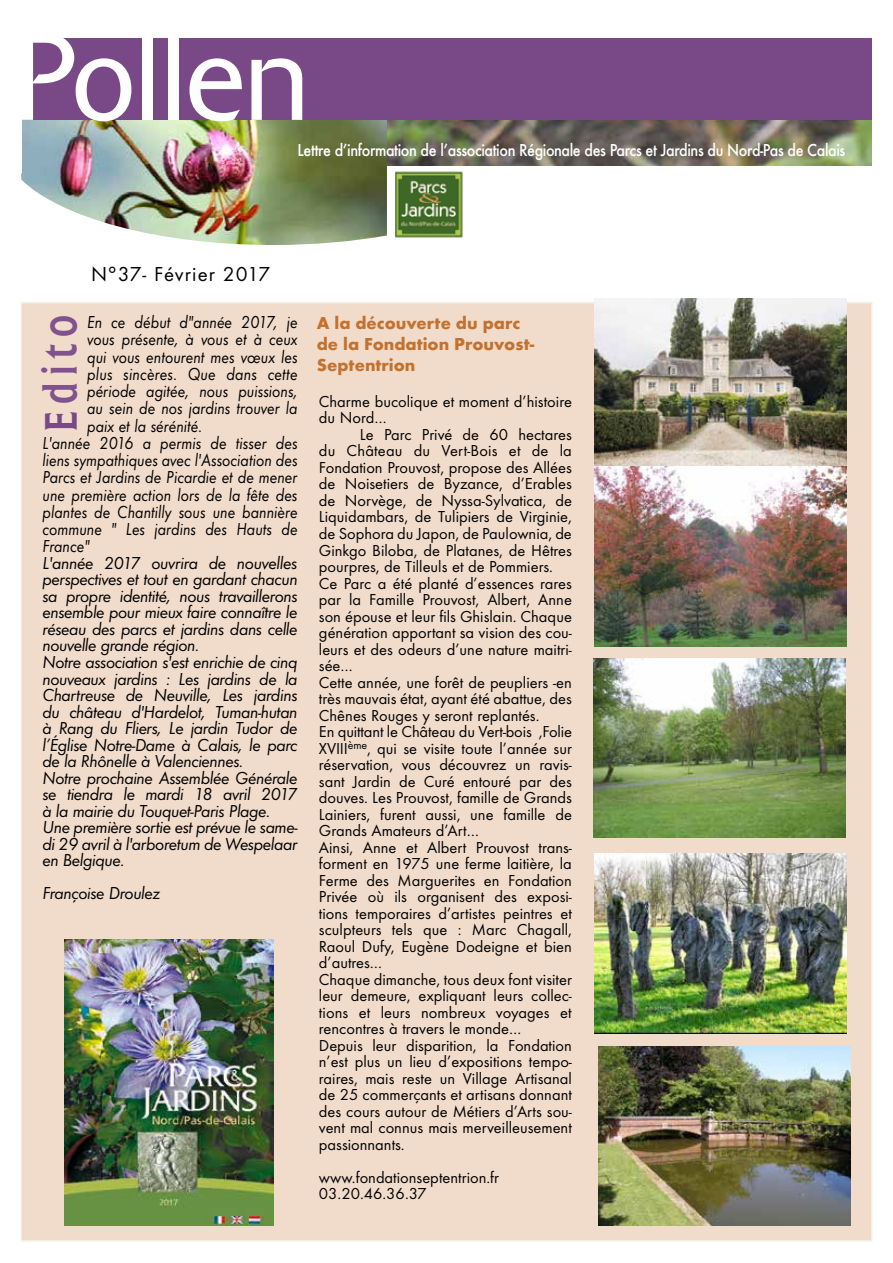
<style>
.page{position:relative;width:893px;height:1263px;background:#fff}
.page>*{position:absolute;margin:0;border:0;box-sizing:border-box;transform-origin:0 0}
.t1{font:300 121.5px "Delta";color:#fff}
.t2{font:45px "Flange BQ";color:#80528e;scale:.84 1}
.t3{font:21px "Futura T";letter-spacing:.045em;color:#000}
.t4{font:italic 18px "Futura T";letter-spacing:-.025em;color:#000}
.t5{font:italic 18px "Futura T";color:#000;scale:.9 1}
.t6{font:500 18px "Futura T";letter-spacing:-.025em;color:#fff;scale:.9 1}
.t7{font:700 18px/21px "Futura T";color:#c5712e}
.t8{font:italic 18px "Futura T";letter-spacing:.01em;color:#000;scale:.9 1}
.t9{font:italic 18px "Futura T";letter-spacing:-.025em;color:#000;scale:.9 1}
.t10{font:16.5px/16.5px "Futura T";color:#000}
.s1{color:#794887}
</style>
<div class="page">
<div style="left:21px;top:302px;width:851px;height:939px;background:#f1dccc;border:2px solid #f3f0e1"></div>
<img style="left:387px;top:120px;width:485px;height:46px">
<img style="left:21px;top:120px;width:366px;height:125px">
<div style="left:0;top:38px;width:872px;height:82px;background:#794887"></div>
<img style="left:395px;top:171px;width:68px;height:67px">
<div style="left:0;top:35px;width:21px;height:137px;background:#fff"></div>
<img style="left:594px;top:658px;width:252px;height:180px">
<img style="left:594px;top:853px;width:252px;height:180px">
<img style="left:598px;top:1046px;width:252px;height:180px">
<img style="left:594px;top:299px;width:252px;height:347px">
<img style="left:65px;top:939px;width:208px;height:287px">
<h1 class="t1" style="left:14px;top:8px;width:298px">Pollen</h1>
<p class="t6" style="left:298px;top:140px;width:610px">Lettre d’information de l’association Régionale des Parcs et Jardins du Nord-Pas de Calais</p>
<p class="t3" style="left:91px;top:262px;width:181px">N°37- Février 2017</p>
<p class="t5" style="left:87px;top:312px;width:235px">En ce début d"année 2017, je</p>
<p class="t5" style="left:87px;top:329px;width:235px">vous présente, à vous et à ceux</p>
<p class="t5" style="left:87px;top:346px;width:235px">qui vous entourent mes vœux les</p>
<p class="t8" style="left:87px;top:363px;width:235px">plus sincères. Que dans cette</p>
<p class="t5" style="left:87px;top:381px;width:235px">période agitée, nous puissions,</p>
<p class="t5" style="left:87px;top:398px;width:235px">au sein de nos jardins trouver la</p>
<p class="t5" style="left:87px;top:415px;width:130px">paix et la sérénité.</p>
<p class="t5" style="left:43px;top:432px;width:285px">L'année 2016 a permis de tisser des</p>
<p class="t5" style="left:43px;top:450px;width:285px">liens sympathiques avec l'Association des</p>
<p class="t5" style="left:43px;top:467px;width:285px">Parcs et Jardins de Picardie et de mener</p>
<p class="t5" style="left:43px;top:484px;width:285px">une première action lors de la fête des</p>
<p class="t5" style="left:43px;top:501px;width:285px">plantes de Chantilly sous une bannière</p>
<p class="t5" style="left:43px;top:519px;width:285px">commune " Les jardins des Hauts de</p>
<p class="t9" style="left:43px;top:536px;width:54px">France"</p>
<p class="t4" style="left:43px;top:552px;width:256px">L'année 2017 ouvrira de nouvelles</p>
<p class="t4" style="left:43px;top:569px;width:257px">perspectives et tout en gardant chacun</p>
<p class="t4" style="left:43px;top:585px;width:257px">sa propre identité, nous travaillerons</p>
<p class="t4" style="left:43px;top:602px;width:257px">ensemble pour mieux faire connaître le</p>
<p class="t4" style="left:43px;top:618px;width:257px">réseau des parcs et jardins dans celle</p>
<p class="t4" style="left:43px;top:635px;width:158px">nouvelle grande région.</p>
<p class="t4" style="left:43px;top:651px;width:257px">Notre association s'est enrichie de cinq</p>
<p class="t4" style="left:43px;top:668px;width:257px">nouveaux jardins : Les jardins de la</p>
<p class="t4" style="left:43px;top:684px;width:257px">Chartreuse de Neuville, Les jardins</p>
<p class="t4" style="left:43px;top:701px;width:257px">du château d'Hardelot, Tuman-hutan</p>
<p class="t4" style="left:43px;top:717px;width:257px">à Rang du Fliers, Le jardin Tudor de</p>
<p class="t4" style="left:43px;top:734px;width:257px">l’Église Notre-Dame à Calais, le parc</p>
<p class="t4" style="left:43px;top:750px;width:202px">de la Rhônelle à Valenciennes.</p>
<p class="t4" style="left:43px;top:767px;width:257px">Notre prochaine Assemblée Générale</p>
<p class="t4" style="left:43px;top:783px;width:257px">se tiendra le mardi 18 avril 2017</p>
<p class="t4" style="left:43px;top:800px;width:230px">à la mairie du Touquet-Paris Plage.</p>
<p class="t4" style="left:43px;top:816px;width:257px">Une première sortie est prévue le same-</p>
<p class="t4" style="left:43px;top:833px;width:257px">di 29 avril à l'arboretum de Wespelaar</p>
<p class="t4" style="left:43px;top:850px;width:84px">en Belgique.</p>
<p class="t4" style="left:43px;top:882px;width:119px">Françoise Droulez</p>
<h2 class="t2" style="left:35px;top:431px;width:140px;rotate:-90deg"><span class="s1">E</span>dito</h2>
<p class="t7" style="left:317px;top:312px;width:219px">A la découverte du parc de la Fondation Prouvost-<br>Septentrion</p>
<p class="t10" style="left:319px;top:393px;width:254px">Charme bucolique et moment d’histoire du Nord…</p>
<p class="t10" style="left:319px;top:426px;width:255px;text-indent:41px">Le Parc Privé de 60 hectares du Château du Vert-Bois et de la Fondation Prouvost, propose des Allées de Noisetiers de Byzance, d’Erables de Norvège, de Nyssa-Sylvatica, de Liquidambars, de Tulipiers de Virginie, de Sophora du Japon, de Paulownia, de Ginkgo Biloba, de Platanes, de Hêtres pourpres, de Tilleuls et de Pommiers.<br>Ce Parc a été planté d’essences rares par la Famille Prouvost, Albert, Anne son épouse et leur fils Ghislain. Chaque génération apportant sa vision des cou&shy;leurs et des odeurs d’une nature maitri&shy;sée…<br>Cette année, une forêt de peupliers -en très mauvais état, ayant été abattue, des Chênes Rouges y seront replantés.<br>En quittant le Château du Vert-bois ,Folie XVIII<sup>ème</sup>, qui se visite toute l’année sur réservation, vous découvrez un ravis&shy;sant Jardin de Curé entouré par des douves. Les Prouvost, famille de Grands Lainiers, furent aussi, une famille de Grands Amateurs d’Art…<br>Ainsi, Anne et Albert Prouvost trans&shy;forment en 1975 une ferme laitière, la Ferme des Marguerites en Fondation Privée où ils organisent des exposi&shy;tions temporaires d’artistes peintres et sculpteurs tels que : Marc Chagall, Raoul Dufy, Eugène Dodeigne et bien d’autres…<br>Chaque dimanche, tous deux font visiter leur demeure, expliquant leurs collec&shy;tions et leurs nombreux voyages et rencontres à travers le monde…<br>Depuis leur disparition, la Fondation n’est plus un lieu d’expositions tempo&shy;raires, mais reste un Village Artisanal de 25 commerçants et artisans donnant des cours autour de Métiers d’Arts sou&shy;vent mal connus mais merveilleusement passionnants.</p>
<p class="t10" style="left:319px;top:1169px;width:182px">www.fondationseptentrion.fr<br>03.20.46.36.37</p>
</div>
